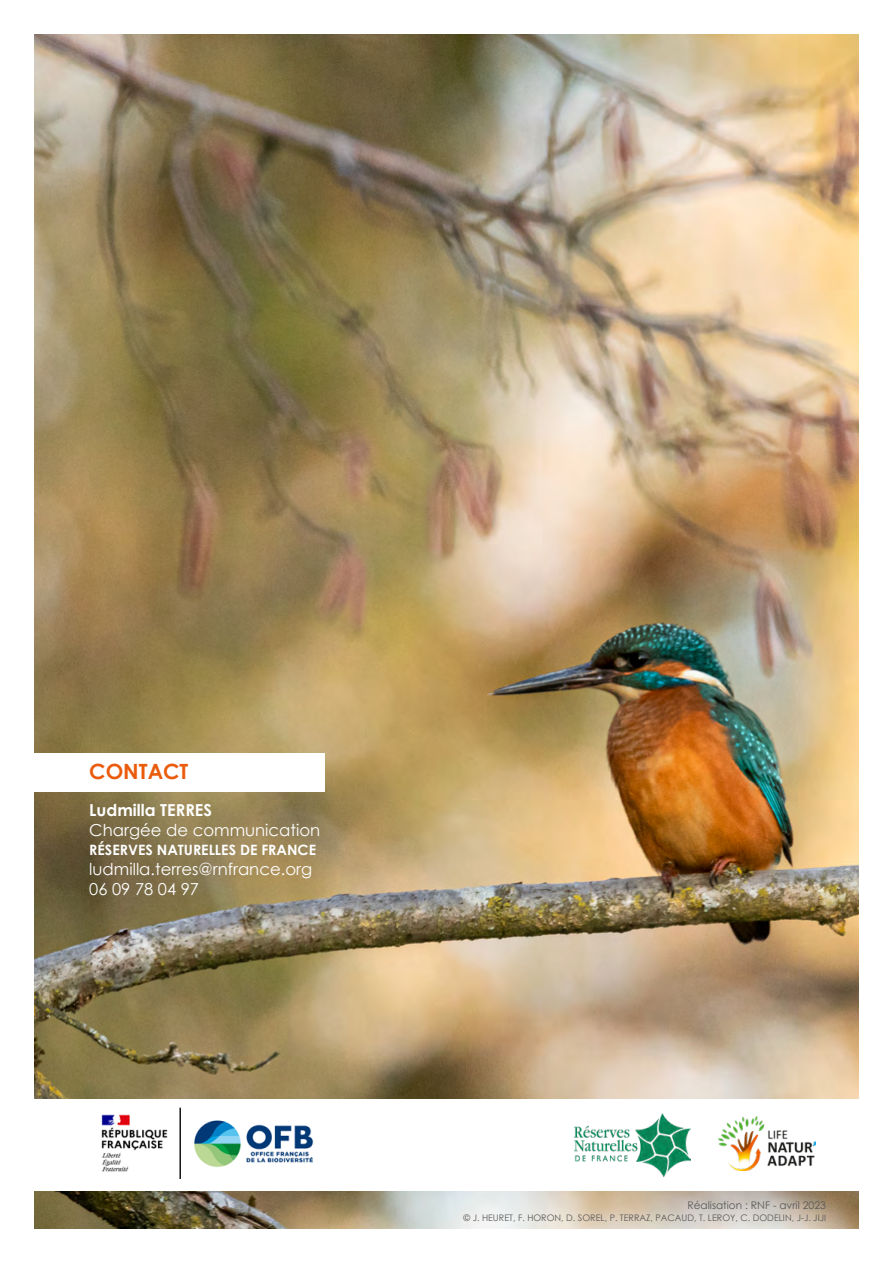
<style>
.page{position:relative;width:893px;height:1263px;background:#fff}
.page>*{position:absolute;margin:0;border:0;box-sizing:border-box;transform-origin:0 0}
.t1{font:700 21px "Century Gothic";color:#ea5b0b}
.t2{font:16.5px/19.8px "Century Gothic";color:#fff}
.t3{font:700 16.5px "Century Gothic";color:#fff}
.t4{font:700 14.25px "Century Gothic";color:#fff}
.t5{font:10.5px "Century Gothic";color:#575756}
.t6{font:9px "Century Gothic";color:#575756}
</style>
<div class="page">
<img style="left:34px;top:34px;width:825px;height:1195px">
<div style="left:22px;top:754px;width:303px;height:38px;background:#fff"></div>
<div style="left:15px;top:1099px;width:863px;height:92px;background:#fff"></div>
<img style="left:101px;top:1114px;width:67px;height:58px">
<img style="left:719px;top:1116px;width:96px;height:54px">
<img style="left:194px;top:1120px;width:120px;height:47px">
<img style="left:574px;top:1113px;width:117px;height:64px">
<hr style="left:180px;top:1108px;width:1px;height:71px;background:#000">
<h1 class="t1" style="left:89px;top:755px;width:101px">CONTACT</h1>
<h2 class="t3" style="left:89px;top:797px;width:124px">Ludmilla TERRES</h2>
<h2 class="t2" style="left:89px;top:819px;width:232px">Chargée de communication</h2>
<h3 class="t4" style="left:89px;top:839px;width:228px">RÉSERVES NATURELLES DE FRANCE</h3>
<h2 class="t2" style="left:89px;top:859px;width:224px">ludmilla.terres@rnfrance.org<br>06 09 78 04 97</h2>
<p class="t5" style="left:687px;top:1197px;width:140px">Réalisation : RNF - avril 2023</p>
<p class="t6" style="left:463px;top:1211px;width:364px">© J. HEURET, F. HORON, D. SOREL, P. TERRAZ, PACAUD, T. LEROY, C. DODELIN, J-J. JIJI</p>
</div>
